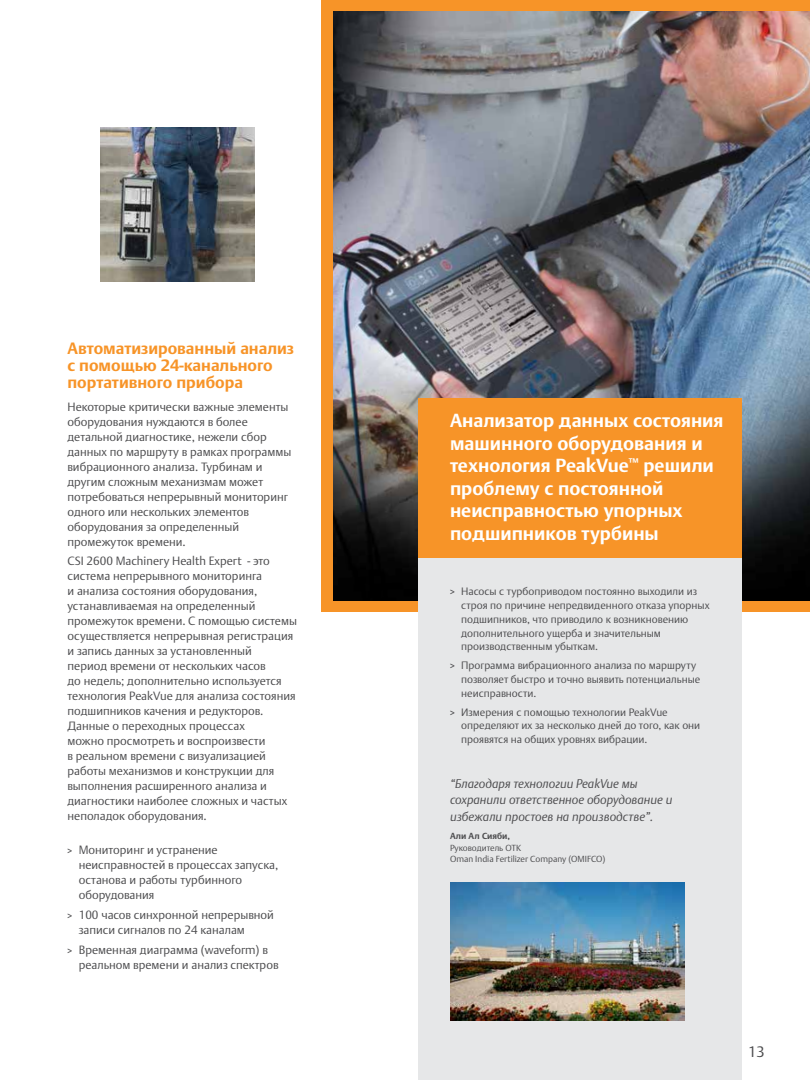
<style>
.page{position:relative;width:810px;height:1080px;background:#fff}
.page>*{position:absolute;margin:0;border:0;box-sizing:border-box;transform-origin:0 0}
.t1{font:700 18.75px/22.5px "DTL Argo CT";color:#fff}
.t2{font:700 16.25px/16.9px "DTL Argo CT";color:#f79428}
.t3{font:300 15px "DTL Argo CT";color:#4d4d4f}
.t4{font:italic 300 12.5px/16.2px "DTL Argo CT";color:#4d4d4f}
.t5{font:300 11.88px/15px "DTL Argo CT";color:#4d4d4f}
.t6{font:300 10.62px/13.8px "DTL Argo CT";color:#4d4d4f}
.t7{font:300 8.75px/11.2px "DTL Argo CT";color:#4d4d4f}
.t8{font:700 8.75px "DTL Argo CT";color:#4d4d4f}
</style>
<div class="page">
<div style="left:322px;top:0;width:488px;height:612px;background:#f79428"></div>
<img style="left:333px;top:11px;width:477px;height:590px">
<img style="left:101px;top:127px;width:154px;height:154px">
<div style="left:418px;top:503px;width:324px;height:577px;background:#e6e7e8"></div>
<div style="left:418px;top:398px;width:324px;height:160px;background:#f79428"></div>
<img style="left:450px;top:882px;width:235px;height:139px">
<h2 class="t2" style="left:68px;top:340px;width:228px">Автоматизированный анализ с помощью 24-канального портативного прибора</h2>
<p class="t5" style="left:68px;top:400px;width:225px">Некоторые критически важные элементы оборудования нуждаются в более детальной диагностике, нежели сбор данных по маршруту в рамках программы вибрационного анализа. Турбинам и другим сложным механизмам может потребоваться непрерывный мониторинг одного или нескольких элементов оборудования за определенный промежуток времени.</p>
<p class="t5" style="left:68px;top:553px;width:231px">CSI 2600 Machinery Health Expert - это система непрерывного мониторинга<br>и анализа состояния оборудования, устанавливаемая на определенный промежуток времени. С помощью системы осуществляется непрерывная регистрация и запись данных за установленный<br>период времени от нескольких часов<br>до недель; дополнительно используется технология PeakVue для анализа состояния подшипников качения и редукторов.<br>Данные о переходных процессах<br>можно просмотреть и воспроизвести<br>в реальном времени с визуализацией работы механизмов и конструкции для выполнения расширенного анализа и диагностики наиболее сложных и частых неполадок оборудования.</p>
<p class="t5" style="left:79px;top:842px;width:201px">Мониторинг и устранение неисправностей в процессах запуска, останова и работы турбинного оборудования</p>
<p class="t5" style="left:79px;top:907px;width:197px">100 часов синхронной непрерывной записи сигналов по 24 каналам</p>
<p class="t5" style="left:79px;top:942px;width:201px">Временная диаграмма (waveform) в реальном времени и анализ спектров</p>
<h1 class="t1" style="left:450px;top:409px;width:275px">Анализатор данных состояния машинного оборудования и технология PeakVue<sup>™</sup> решили проблему с постоянной неисправностью упорных подшипников турбины</h1>
<p class="t6" style="left:461px;top:585px;width:250px">Насосы с турбоприводом постоянно выходили из строя по причине непредвиденного отказа упорных подшипников, что приводило к возникновению дополнительного ущерба и значительным производственным убыткам.</p>
<p class="t6" style="left:461px;top:659px;width:241px">Программа вибрационного анализа по маршруту позволяет быстро и точно выявить потенциальные неисправности.</p>
<p class="t6" style="left:461px;top:705px;width:241px">Измерения с помощью технологии PeakVue определяют их за несколько дней до того, как они проявятся на общих уровнях вибрации.</p>
<p class="t4" style="left:450px;top:776px;width:224px">“Благодаря технологии PeakVue мы сохранили ответственное оборудование и избежали простоев на производстве”.</p>
<p class="t8" style="left:450px;top:831px;width:62px">Али Ал Сияби,</p>
<p class="t7" style="left:450px;top:842px;width:157px">Руководитель ОТК<br>Oman India Fertilizer Company (OMIFCO)</p>
<p class="t3" style="left:748px;top:1043px;width:18px">13</p>
</div>
